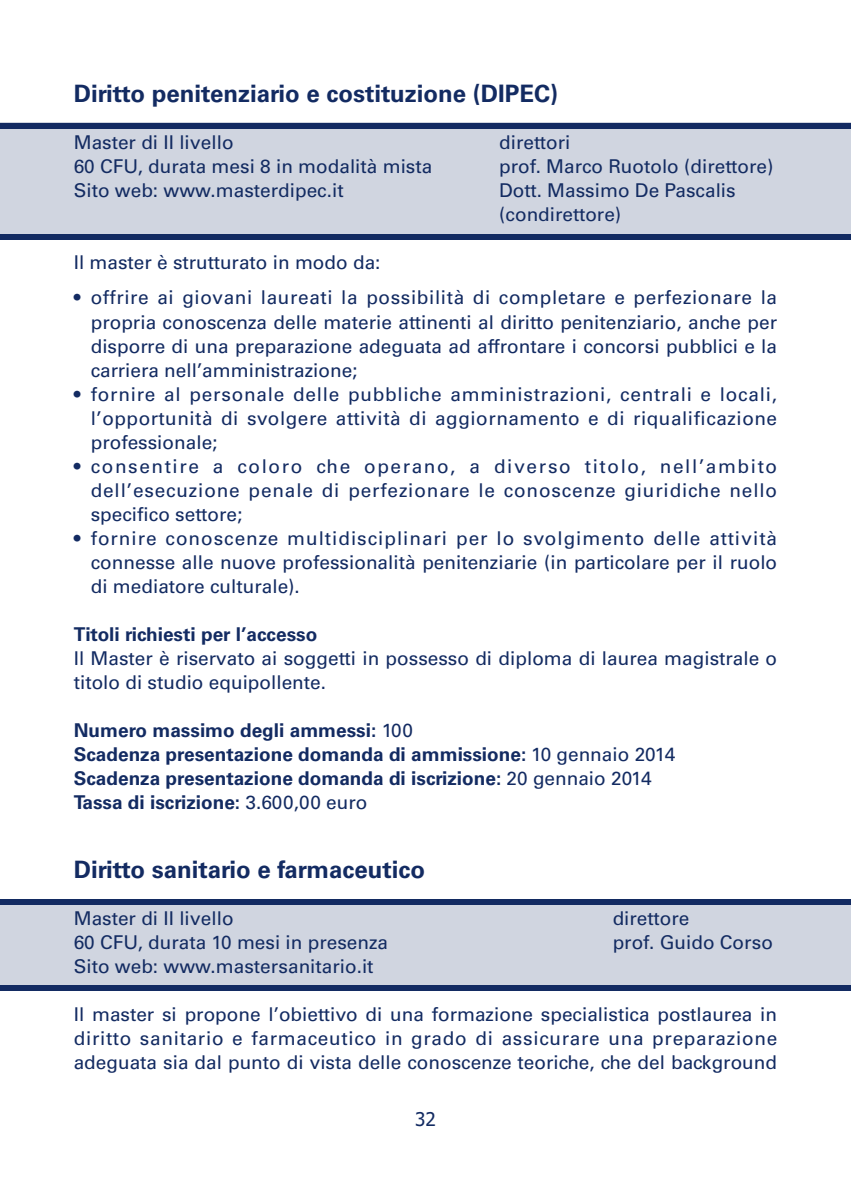
<style>
.page{position:relative;width:851px;height:1191px;background:#fff}
.page>*{position:absolute;margin:0;border:0;box-sizing:border-box;transform-origin:0 0}
.t1{font:700 24px "Univers";color:#132b62}
.t2{font:19px/24px "Univers";color:#132b62;text-align:justify}
.t3{font:700 19px/24px "Univers";color:#132b62}
.t4{font:19px "Tahoma";color:#132b62}
.s1{font-weight:400}
</style>
<div class="page">
<div style="left:0;top:899px;width:850px;height:88px;background:#d0d5e0"></div>
<div style="left:0;top:899px;width:850px;height:6px;background:#132b62"></div>
<div style="left:0;top:985px;width:850px;height:6px;background:#132b62"></div>
<div style="left:0;top:123px;width:850px;height:113px;background:#d0d5e0"></div>
<div style="left:0;top:123px;width:850px;height:5px;background:#132b62"></div>
<div style="left:0;top:235px;width:850px;height:5px;background:#132b62"></div>
<p class="t1" style="left:74px;top:85px;width:486px">Diritto penitenziario e costituzione (DIPEC)</p>
<p class="t2" style="left:74px;top:132px;width:161px">Master di II livello</p>
<p class="t2" style="left:499px;top:132px;width:73px">direttori</p>
<p class="t2" style="left:74px;top:156px;width:360px">60 CFU, durata mesi 8 in modalità mista</p>
<p class="t2" style="left:499px;top:156px;width:276px">prof. Marco Ruotolo (direttore)</p>
<p class="t2" style="left:74px;top:180px;width:271px">Sito web: www.masterdipec.it</p>
<p class="t2" style="left:499px;top:180px;width:238px">Dott. Massimo De Pascalis (condirettore)</p>
<p class="t2" style="left:74px;top:252px;width:308px">Il master è strutturato in modo da:</p>
<p class="t2" style="left:91px;top:287px;width:687px;text-indent:-17px">• offrire ai giovani laureati la possibilità di completare e perfezionare la propria conoscenza delle materie attinenti al diritto penitenziario, anche per disporre di una preparazione adeguata ad affrontare i concorsi pubblici e la carriera nell’amministrazione;</p>
<p class="t2" style="left:91px;top:383px;width:687px;text-indent:-17px">• fornire al personale delle pubbliche amministrazioni, centrali e locali, l’opportunità di svolgere attività di aggiornamento e di riqualificazione professionale;</p>
<p class="t2" style="left:91px;top:455px;width:688px;text-indent:-17px">• consentire a coloro che operano, a diverso titolo, nell’ambito dell’esecuzione penale di perfezionare le conoscenze giuridiche nello specifico settore;</p>
<p class="t2" style="left:91px;top:527px;width:688px;text-indent:-17px">• fornire conoscenze multidisciplinari per lo svolgimento delle attività connesse alle nuove professionalità penitenziarie (in particolare per il ruolo di mediatore culturale).</p>
<p class="t3" style="left:74px;top:623px;width:245px">Titoli richiesti per l’accesso</p>
<p class="t2" style="left:74px;top:647px;width:705px">Il Master è riservato ai soggetti in possesso di diploma di laurea magistrale o titolo di studio equipollente.</p>
<p class="t3" style="left:74px;top:719px;width:603px">Numero massimo degli ammessi: <span class="s1">100<br></span>Scadenza presentazione domanda di ammissione: <span class="s1">10 gennaio 2014<br></span>Scadenza presentazione domanda di iscrizione: <span class="s1">20 gennaio 2014<br></span>Tassa di iscrizione: <span class="s1">3.600,00 euro</span></p>
<p class="t1" style="left:74px;top:861px;width:353px">Diritto sanitario e farmaceutico</p>
<p class="t2" style="left:74px;top:908px;width:161px">Master di II livello</p>
<p class="t2" style="left:612px;top:908px;width:78px">direttore</p>
<p class="t2" style="left:74px;top:932px;width:316px">60 CFU, durata 10 mesi in presenza</p>
<p class="t2" style="left:612px;top:932px;width:162px">prof. Guido Corso</p>
<p class="t2" style="left:74px;top:956px;width:301px">Sito web: www.mastersanitario.it</p>
<p class="t2" style="left:74px;top:1004px;width:704px">Il master si propone l’obiettivo di una formazione specialistica postlaurea in diritto sanitario e farmaceutico in grado di assicurare una preparazione adeguata sia dal punto di vista delle conoscenze teoriche, che del background</p>
<p class="t4" style="left:415px;top:1108px;width:22px">32</p>
</div>
